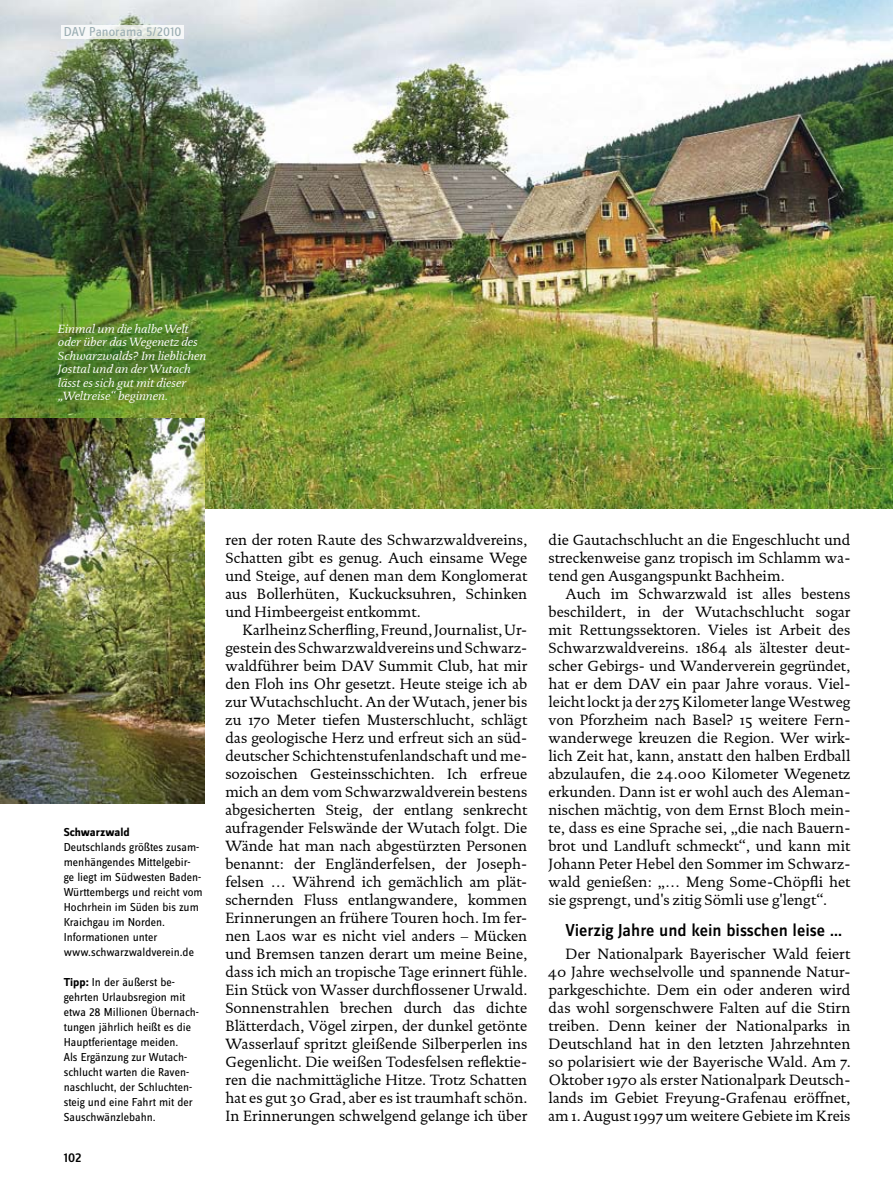
<style>
.page{position:relative;width:893px;height:1191px;background:#fff}
.page>*{position:absolute;margin:0;border:0;box-sizing:border-box;transform-origin:0 0}
.t1{font:500 18px "Zine Sans Dis";color:#000}
.t2{font:15px/18px "DTL Documenta ST";color:#000;text-align:justify}
.t3{font:13.5px "Zine Sans Dis";color:#9baeb3}
.t4{font:500 13.5px "Zine Sans Dis";color:#000}
.t5{font:12px/15px "Zine Sans Dis";color:#000}
.t6{font:italic 12px/13.5px "DTL Documenta ST";color:#fff}
.t7{font:700 12px "Zine Sans Dis";color:#000}
.s1{font-weight:700}
</style>
<div class="page">
<img style="left:0;top:0;width:893px;height:509px">
<img style="left:0;top:419px;width:204px;height:385px">
<svg style="left:62px;top:25px;width:122px;height:14px;fill:#f5f7f7"></svg>
<p class="t3" style="left:64px;top:25px;width:119px">DAV Panorama 5/2010</p>
<p class="t6" style="left:58px;top:322px;width:150px">Einmal um die halbe Welt oder über das Wegenetz des<br>Schwarzwalds? Im lieblichen<br>Josttal und an der Wutach lässt es sich gut mit dieser „Weltreise“ beginnen.</p>
<p class="t7" style="left:64px;top:825px;width:67px">Schwarzwald</p>
<p class="t5" style="left:64px;top:840px;width:141px">Deutschlands größtes zusam&shy;menhängendes Mittelgebir&shy;ge liegt im Südwesten Baden-<br>Württembergs und reicht vom<br>Hochrhein im Süden bis zum<br>Kraichgau im Norden.<br>Informationen unter www.schwarzwaldverein.de</p>
<p class="t5" style="left:64px;top:975px;width:137px"><span class="s1">Tipp:</span> In der äußerst be&shy;gehrten Urlaubsregion mit etwa 28 Millionen Übernach&shy;tungen jährlich heißt es die<br>Hauptferientage meiden.<br>Als Ergänzung zur Wutach&shy;schlucht warten die Raven&shy;naschlucht, der Schluchten&shy;steig und eine Fahrt mit der<br>Sauschwänzlebahn.</p>
<p class="t4" style="left:64px;top:1150px;width:19px">102</p>
<p class="t2" style="left:225px;top:531px;width:303px">ren der roten Raute des Schwarzwaldvereins, Schatten gibt es genug. Auch einsame Wege und Steige, auf denen man dem Konglomerat aus Bollerhüten, Kuckucksuhren, Schinken und Himbeergeist entkommt.</p>
<p class="t2" style="left:225px;top:621px;width:303px;text-indent:17px">Karlheinz Scherfling, Freund, Journalist, Ur&shy;gestein des Schwarzwaldvereins und Schwarz&shy;waldführer beim DAV Summit Club, hat mir den Floh ins Ohr gesetzt. Heute steige ich ab zur Wutachschlucht. An der Wutach, jener bis zu 170 Meter tiefen Musterschlucht, schlägt das geologische Herz und erfreut sich an süd&shy;deutscher Schichtenstufenlandschaft und me&shy;sozoischen Gesteinsschichten. Ich erfreue mich an dem vom Schwarzwaldverein bestens abgesicherten Steig, der entlang senkrecht aufragender Felswände der Wutach folgt. Die Wände hat man nach abgestürzten Personen benannt: der Engländerfelsen, der Joseph&shy;felsen … Während ich gemächlich am plät&shy;schernden Fluss entlangwandere, kommen Erinnerungen an frühere Touren hoch. Im fer&shy;nen Laos war es nicht viel anders – Mücken und Bremsen tanzen derart um meine Beine, dass ich mich an tropische Tage erinnert fühle.<br>Ein Stück von Wasser durchflossener Urwald.<br>Sonnenstrahlen brechen durch das dichte Blätterdach, Vögel zirpen, der dunkel getönte Wasserlauf spritzt gleißende Silberperlen ins Gegenlicht. Die weißen Todesfelsen reflektie&shy;ren die nachmittägliche Hitze. Trotz Schatten hat es gut 30 Grad, aber es ist traumhaft schön.<br>In Erinnerungen schwelgend gelange ich über</p>
<p class="t2" style="left:548px;top:531px;width:303px">die Gautachschlucht an die Engeschlucht und streckenweise ganz tropisch im Schlamm wa&shy;tend gen Ausgangspunkt Bachheim.</p>
<p class="t2" style="left:548px;top:585px;width:303px;text-indent:17px">Auch im Schwarzwald ist alles bestens beschildert, in der Wutachschlucht sogar mit Rettungssektoren. Vieles ist Arbeit des Schwarzwaldvereins. 1864 als ältester deut&shy;scher Gebirgs- und Wanderverein gegründet, hat er dem DAV ein paar Jahre voraus. Viel&shy;leicht lockt ja der 275 Kilometer lange Westweg von Pforzheim nach Basel? 15 weitere Fern&shy;wanderwege kreuzen die Region. Wer wirk&shy;lich Zeit hat, kann, anstatt den halben Erdball abzulaufen, die 24.000 Kilometer Wegenetz erkunden. Dann ist er wohl auch des Aleman&shy;nischen mächtig, von dem Ernst Bloch mein&shy;te, dass es eine Sprache sei, „die nach Bauern&shy;brot und Landluft schmeckt“, und kann mit Johann Peter Hebel den Sommer im Schwarz&shy;wald genießen: „… Meng Some-Chöpfli het sie gsprengt, und's zitig Sömli use g'lengt“.</p>
<p class="t1" style="left:566px;top:921px;width:278px">Vierzig Jahre und kein bisschen leise …</p>
<p class="t2" style="left:549px;top:945px;width:303px;text-indent:17px">Der Nationalpark Bayerischer Wald feiert 40 Jahre wechselvolle und spannende Natur&shy;parkgeschichte. Dem ein oder anderen wird das wohl sorgenschwere Falten auf die Stirn treiben. Denn keiner der Nationalparks in Deutschland hat in den letzten Jahrzehnten so polarisiert wie der Bayerische Wald. Am 7.<br>Oktober 1970 als erster Nationalpark Deutsch&shy;lands im Gebiet Freyung-Grafenau eröffnet, am 1. August 1997 um weitere Gebiete im Kreis</p>
</div>
